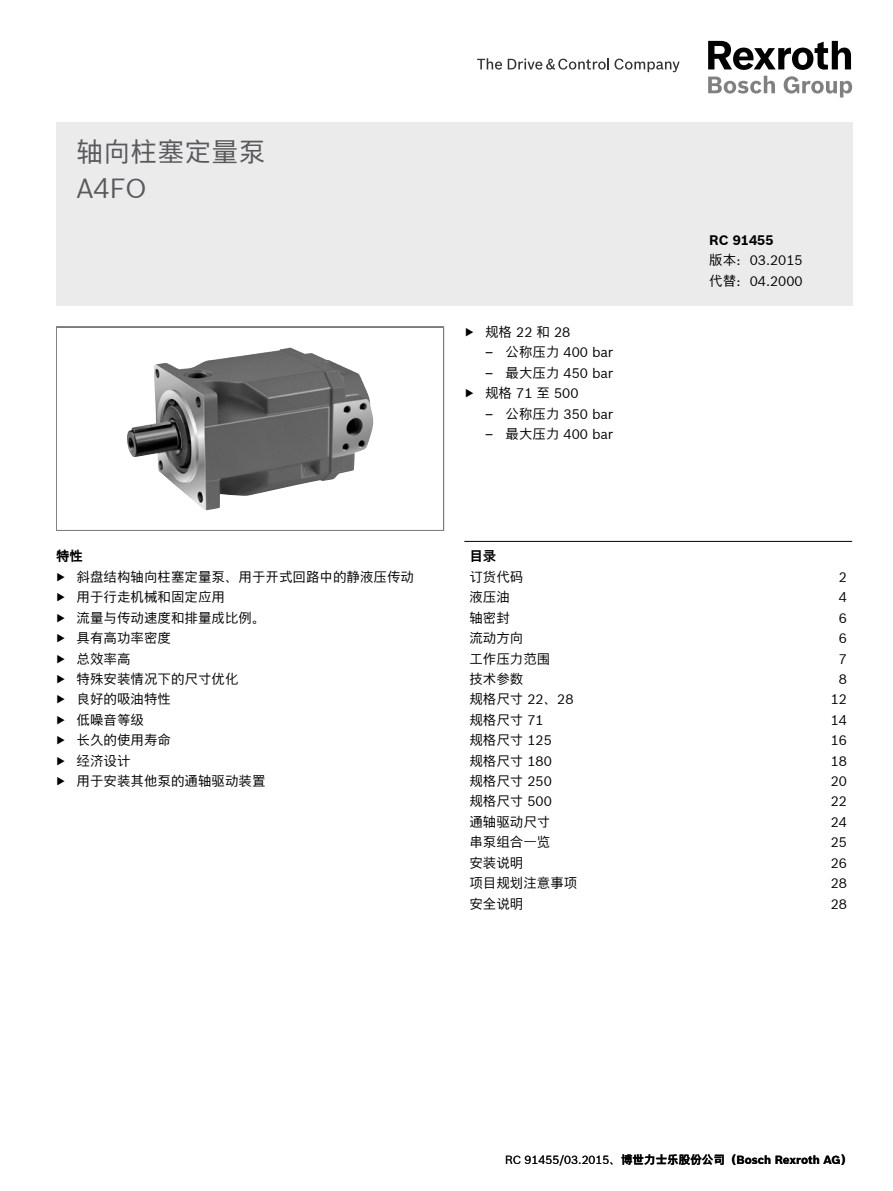
<style>
.page{position:relative;width:893px;height:1191px;background:#fff}
.page>*{position:absolute;margin:0;border:0;box-sizing:border-box;transform-origin:0 0}
.t1{font:27px/35.7px "Bosch Sans CHS";color:#58595b}
.t2{font:13.5px/20.4px "Bosch Sans CHS";color:#000}
.t3{font:700 13.5px "Bosch Sans CHS";color:#000}
.t4{font:700 11.55px "Bosch Sans CHS";color:#000}
.s1{font-weight:400}
</style>
<div class="page">
<svg style="left:508px;top:58px;width:172px;height:14px"></svg>
<svg style="left:477px;top:58px;width:25px;height:12px"></svg>
<svg style="left:708px;top:76px;width:67px;height:17px"></svg>
<svg style="left:784px;top:76px;width:68px;height:21px"></svg>
<svg style="left:708px;top:41px;width:143px;height:29px"></svg>
<img style="left:127px;top:347px;width:246px;height:163px">
<div style="left:56px;top:327px;width:388px;height:204px;border:1px solid #808285"></div>
<div style="left:56px;top:122px;width:796px;height:184px;background:#ebebec"></div>
<hr style="left:464px;top:541px;width:388px;height:1px;background:#000">
<h1 class="t1" style="left:77px;top:134px;width:191px">轴向柱塞定量泵<br>A4FO</h1>
<p class="t3" style="left:56px;top:546px;width:28px">特性</p>
<p class="t2" style="left:56px;top:566px;width:359px">▶ 斜盘结构轴向柱塞定量泵、用于开式回路中的静液压传动▶ 用于行走机械和固定应用<br>▶ 流量与传动速度和排量成比例。<br>▶ 具有高功率密度<br>▶ 总效率高<br>▶ 特殊安装情况下的尺寸优化<br>▶ 良好的吸油特性<br>▶ 低噪音等级<br>▶ 长久的使用寿命<br>▶ 经济设计<br>▶ 用于安装其他泵的通轴驱动装置</p>
<p class="t2" style="left:465px;top:321px;width:107px">▶ 规格 22 和 28</p>
<p class="t2" style="left:485px;top:342px;width:130px">– 公称压力 400 bar</p>
<p class="t2" style="left:465px;top:362px;width:150px;text-indent:20px">– 最大压力 450 bar ▶ 规格 71 至 500</p>
<p class="t2" style="left:485px;top:403px;width:130px">– 公称压力 350 bar</p>
<p class="t2" style="left:485px;top:423px;width:130px">– 最大压力 400 bar</p>
<p class="t3" style="left:469px;top:546px;width:28px">目录</p>
<p class="t3" style="left:709px;top:230px;width:66px">RC 91455</p>
<p class="t2" style="left:709px;top:250px;width:95px">版本：03.2015代替：04.2000</p>
<p class="t2" style="left:469px;top:566px;width:55px">订货代码</p>
<p class="t2" style="left:839px;top:566px;width:10px">2</p>
<p class="t2" style="left:469px;top:586px;width:42px">液压油</p>
<p class="t2" style="left:839px;top:586px;width:10px">4</p>
<p class="t2" style="left:469px;top:607px;width:42px">轴密封</p>
<p class="t2" style="left:839px;top:607px;width:10px">6</p>
<p class="t2" style="left:469px;top:627px;width:55px">流动方向</p>
<p class="t2" style="left:839px;top:627px;width:10px">6</p>
<p class="t2" style="left:469px;top:648px;width:82px">工作压力范围</p>
<p class="t2" style="left:839px;top:648px;width:10px">7</p>
<p class="t2" style="left:469px;top:668px;width:55px">技术参数</p>
<p class="t2" style="left:839px;top:668px;width:10px">8</p>
<p class="t2" style="left:469px;top:688px;width:106px">规格尺寸 22、28</p>
<p class="t2" style="left:831px;top:688px;width:18px">12</p>
<p class="t2" style="left:469px;top:709px;width:76px">规格尺寸 71</p>
<p class="t2" style="left:831px;top:709px;width:18px">14</p>
<p class="t2" style="left:469px;top:729px;width:84px">规格尺寸 125</p>
<p class="t2" style="left:831px;top:729px;width:18px">16</p>
<p class="t2" style="left:469px;top:750px;width:84px">规格尺寸 180</p>
<p class="t2" style="left:831px;top:750px;width:18px">18</p>
<p class="t2" style="left:469px;top:770px;width:84px">规格尺寸 250</p>
<p class="t2" style="left:831px;top:770px;width:18px">20</p>
<p class="t2" style="left:469px;top:791px;width:84px">规格尺寸 500</p>
<p class="t2" style="left:831px;top:791px;width:18px">22</p>
<p class="t2" style="left:469px;top:811px;width:82px">通轴驱动尺寸</p>
<p class="t2" style="left:831px;top:811px;width:18px">24</p>
<p class="t2" style="left:469px;top:831px;width:82px">串泵组合一览</p>
<p class="t2" style="left:831px;top:831px;width:18px">25</p>
<p class="t2" style="left:469px;top:852px;width:55px">安装说明</p>
<p class="t2" style="left:831px;top:852px;width:18px">26</p>
<p class="t2" style="left:469px;top:872px;width:109px">项目规划注意事项</p>
<p class="t2" style="left:831px;top:872px;width:18px">28</p>
<p class="t2" style="left:469px;top:893px;width:55px">安全说明</p>
<p class="t2" style="left:831px;top:893px;width:18px">28</p>
<p class="t4" style="left:505px;top:1150px;width:349px"><span class="s1">RC 91455/03.2015、</span>博世力士乐股份公司（Bosch Rexroth AG）</p>
</div>
